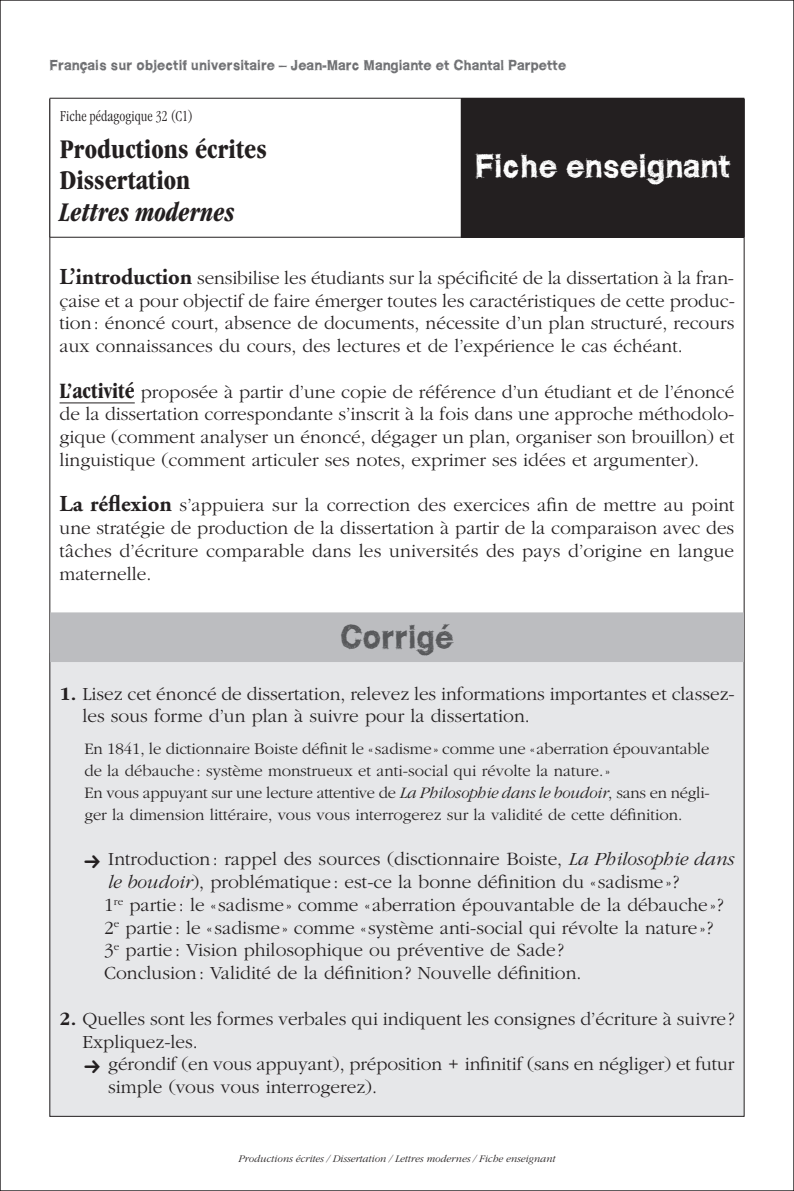
<style>
.page{position:relative;width:794px;height:1191px;background:#fff}
.page>*{position:absolute;margin:0;border:0;box-sizing:border-box;transform-origin:0 0}
.t1{font:700 31.5px "WCROUGHTRAD Bta";color:#fff}
.t2{font:700 31.5px "WCROUGHTRAD Bta";color:#57585a}
.t3{font:700 condensed 28px/31.5px "Garamond IT Cby BT";color:#231f20}
.t4{font:italic 700 condensed 28px "Garamond IT Cby BT";color:#231f20;scale:.9 1}
.t5{font:300 19.25px/22.8px "Garamond";color:#231f20}
.t6{font:300 16.62px/21.9px "Garamond";color:#231f20}
.t7{font:300 condensed 15.75px "Garamond IT Cby BT";color:#231f20}
.t8{font:700 14px "WCROUGHTRAD Bta";color:#6c6d70}
.t9{font:italic 300 10.5px "Garamond";color:#231f20}
.s1{font-family:"Adobe Garamond";font-weight:700;font-size:22.75px}
.s2{font-family:"Garamond IT Cby BT";font-weight:700;font-stretch:condensed;font-size:22.75px}
.s3{font-family:"Garamond IT Cby BT";font-weight:700}
.s4{font-style:italic}
</style>
<div class="page">
<div style="left:50px;top:653px;width:694px;height:463px;background:#e6e7e9"></div>
<hr style="left:60px;top:402px;width:75px;height:1px;background:#231f20">
<div style="left:50px;top:612px;width:694px;height:50px;background:#bcbdc0"></div>
<svg style="left:51px;top:99px;width:410px;height:138px"></svg>
<div style="left:461px;top:98px;width:283px;height:139px;background:#231f20"></div>
<hr style="left:50px;top:98px;width:411px;height:1px;background:#231f20">
<hr style="left:50px;top:98px;width:1px;height:30px;background:#231f20">
<hr style="left:744px;top:98px;width:1px;height:30px;background:#231f20">
<hr style="left:744px;top:128px;width:1px;height:109px;background:#231f20">
<hr style="left:50px;top:128px;width:1px;height:109px;background:#231f20">
<hr style="left:50px;top:237px;width:411px;height:1px;background:#231f20">
<p class="t8" style="left:50px;top:57px;width:518px">Français sur objectif universitaire – Jean-Marc Mangiante et Chantal Parpette</p>
<p class="t7" style="left:60px;top:107px;width:135px">Fiche pédagogique 32 (C1)</p>
<h2 class="t3" style="left:60px;top:132px;width:209px">Productions écrites<br>Dissertation</h2>
<h2 class="t4" style="left:60px;top:195px;width:196px">Lettres modernes</h2>
<h1 class="t1" style="left:475px;top:147px;width:257px">Fiche enseignant</h1>
<p class="t5" style="left:60px;top:267px;width:677px;text-align:justify"><span class="s1">L’introduction</span> sensibilise les étudiants sur la spécificité de la dissertation à la fran&shy;çaise et a pour objectif de faire émerger toutes les caractéristiques de cette produc&shy;tion: énoncé court, absence de documents, nécessite d’un plan structuré, recours aux connaissances du cours, des lectures et de l’expérience le cas échéant.</p>
<p class="t5" style="left:60px;top:380px;width:676px;text-align:justify"><span class="s2">L’activité</span> proposée à partir d’une copie de référence d’un étudiant et de l’énoncé de la dissertation correspondante s’inscrit à la fois dans une approche méthodolo&shy;gique (comment analyser un énoncé, dégager un plan, organiser son brouillon) et linguistique (comment articuler ses notes, exprimer ses idées et argumenter).</p>
<p class="t5" style="left:60px;top:494px;width:676px;text-align:justify"><span class="s1">La réflexion</span> s’appuiera sur la correction des exercices afin de mettre au point une stratégie de production de la dissertation à partir de la comparaison avec des tâches d’écriture comparable dans les universités des pays d’origine en langue maternelle.</p>
<h1 class="t2" style="left:340px;top:617px;width:116px">Corrigé</h1>
<p class="t5" style="left:82px;top:682px;width:654px;text-indent:-23px"><span class="s3">1.</span> Lisez cet énoncé de dissertation, relevez les informations importantes et classez&shy;les sous forme d’un plan à suivre pour la dissertation.</p>
<p class="t6" style="left:84px;top:738px;width:627px">En 1841, le dictionnaire Boiste définit le « sadisme» comme une « aberration épouvantable de la débauche: système monstrueux et anti-social qui révolte la nature.»<br>En vous appuyant sur une lecture attentive de <span class="s4">La Philosophie dans le boudoir</span>, sans en négli&shy;ger la dimension littéraire, vous vous interrogerez sur la validité de cette définition.</p>
<p class="t5" style="left:104px;top:848px;width:631px">Introduction: rappel des sources (disctionnaire Boiste, <span class="s4">La Philosophie dans le boudoir</span>), problématique: est-ce la bonne définition du « sadisme »?<br>1<sup>re</sup> partie : le « sadisme » comme « aberration épouvantable de la débauche »?<br>2<sup>e</sup> partie : le « sadisme » comme « système anti-social qui révolte la nature »?<br>3<sup>e</sup> partie : Vision philosophique ou préventive de Sade ?<br>Conclusion: Validité de la définition? Nouvelle définition.</p>
<p class="t5" style="left:82px;top:1007px;width:653px;text-indent:-23px"><span class="s3">2.</span> Quelles sont les formes verbales qui indiquent les consignes d’écriture à suivre ?<br>Expliquez-les.</p>
<p class="t5" style="left:108px;top:1053px;width:627px">gérondif (en vous appuyant), préposition + infinitif (sans en négliger) et futur simple (vous vous interrogerez).</p>
<p class="t9" style="left:238px;top:1152px;width:319px">Productions écrites / Dissertation / Lettres modernes / Fiche enseignant</p>
</div>
